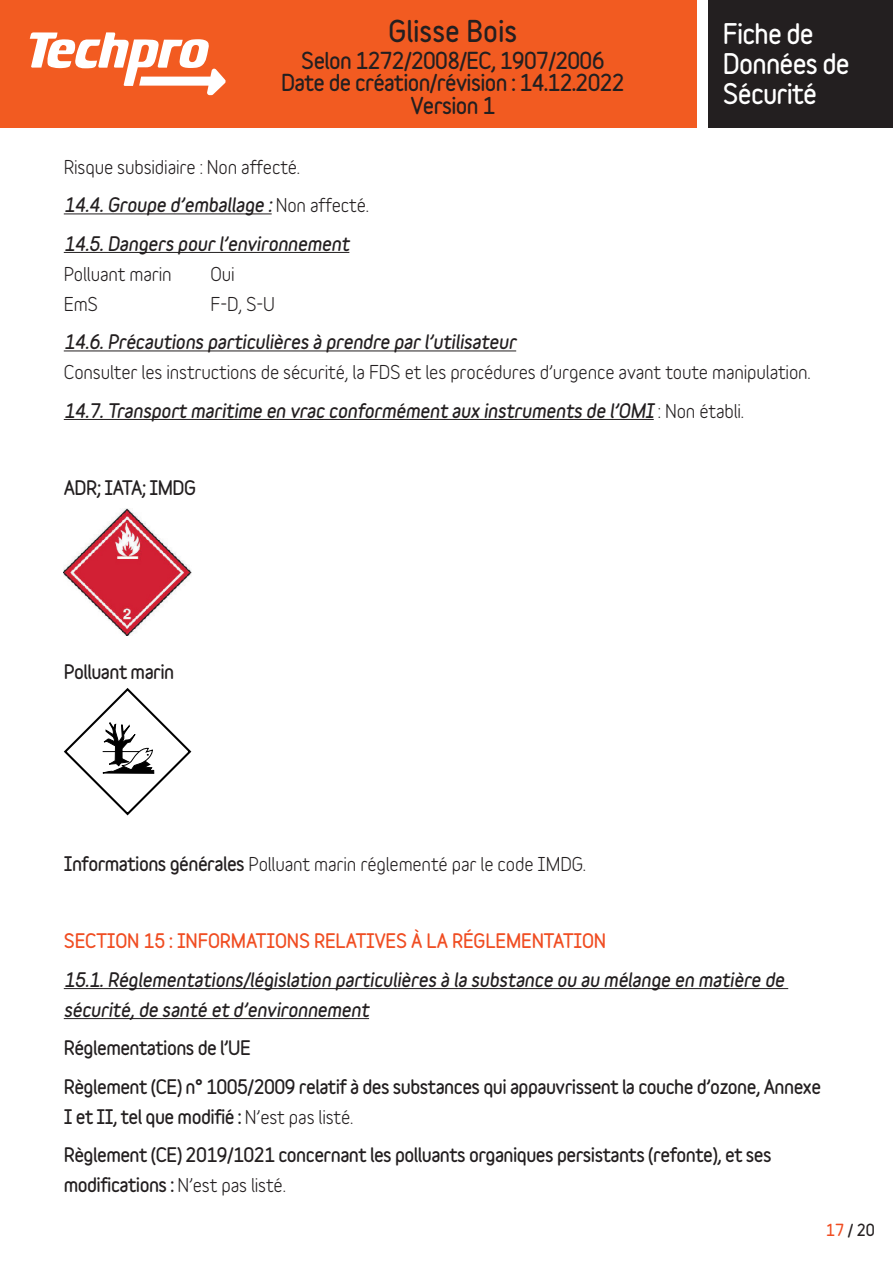
<style>
.page{position:relative;width:893px;height:1263px;background:#fff}
.page>*{position:absolute;margin:0;border:0;box-sizing:border-box;transform-origin:0 0}
.t1{font:900 27px "Variable";color:#231f20}
.t2{font:900 25.5px/30px "Variable";letter-spacing:-.03em;color:#fff}
.t3{font:900 21px/22.5px "Variable";letter-spacing:-.03em;color:#231f20;text-align:center}
.TEXTE_COURANT{font:900 18px/30px "Variable";letter-spacing:-.03em;color:#231f20}
.TEXTE_COURANT-2{font:italic 900 18px/30px "Variable";letter-spacing:-.01em;color:#231f20}
.TEXTE_COURANT-3{font:700 18px/30px "Variable";letter-spacing:-.01em;color:#231f20}
.TEXTE_COURANT-4{font:900 18px "Variable";letter-spacing:-.01em;color:#f04d22}
.t4{font:900 15px "Variable";color:#231f20}
.s1{font-weight:700;font-style:normal}
.s2{font-weight:900;font-style:italic}
.s3{font-weight:900}
.s4{font-weight:700}
.s5{color:#f04d22}
</style>
<div class="page">
<div style="left:0;top:0;width:723px;height:128px;background:#f25b21"></div>
<div style="left:702px;top:0;width:191px;height:128px;background:#231f20"></div>
<div style="left:697px;top:0;width:11px;height:128px;background:#fff"></div>
<svg style="left:30px;top:32px;width:196px;height:63px"></svg>
<hr style="left:64px;top:213px;width:208px;height:1px;background:#231f20">
<hr style="left:64px;top:252px;width:285px;height:1px;background:#231f20">
<hr style="left:64px;top:350px;width:452px;height:1px;background:#231f20">
<hr style="left:64px;top:419px;width:590px;height:1px;background:#231f20">
<hr style="left:64px;top:988px;width:724px;height:1px;background:#231f20">
<hr style="left:64px;top:1018px;width:305px;height:1px;background:#231f20">
<svg style="left:64px;top:688px;width:127px;height:127px"></svg>
<img style="left:64px;top:508px;width:127px;height:128px">
<h1 class="t1" style="left:388px;top:13px;width:130px">Glisse Bois</h1>
<p class="t3" style="left:281px;top:49px;width:345px">Selon 1272/2008/EC, 1907/2006<br>Date de création/révision : 14.12.2022<br>Version 1</p>
<p class="TEXTE_COURANT-3" style="left:64px;top:151px;width:238px">Risque subsidiaire : Non affecté.</p>
<p class="TEXTE_COURANT-2" style="left:64px;top:190px;width:307px">14.4. Groupe d’emballage : <span class="s1">Non affecté.</span></p>
<p class="TEXTE_COURANT-2" style="left:64px;top:228px;width:287px">14.5. Dangers pour l’environnement<br><span class="s1">Polluant marin</span></p>
<p class="TEXTE_COURANT-3" style="left:211px;top:258px;width:26px">Oui</p>
<h2 class="t2" style="left:723px;top:19px;width:128px">Fiche de<br>Données de<br>Sécurité</h2>
<p class="TEXTE_COURANT-3" style="left:64px;top:288px;width:36px">EmS</p>
<p class="TEXTE_COURANT-3" style="left:211px;top:288px;width:66px">F-D, S-U</p>
<p class="TEXTE_COURANT-3" style="left:64px;top:327px;width:749px"><span class="s2">14.6. Précautions particulières à prendre par l’utilisateur<br></span>Consulter les instructions de sécurité, la FDS et les procédures d’urgence avant toute manipulation.</p>
<p class="TEXTE_COURANT-2" style="left:64px;top:395px;width:682px">14.7. Transport maritime en vrac conformément aux instruments de l’OMI <span class="s1">: Non établi.</span></p>
<p class="TEXTE_COURANT" style="left:64px;top:472px;width:134px">ADR; IATA; IMDG</p>
<p class="TEXTE_COURANT" style="left:64px;top:656px;width:112px">Polluant marin</p>
<p class="TEXTE_COURANT-3" style="left:64px;top:849px;width:524px"><span class="s3">Informations générales</span> Polluant marin réglementé par le code IMDG.</p>
<p class="TEXTE_COURANT-4" style="left:64px;top:929px;width:544px">SECTION 15 : INFORMATIONS RELATIVES À LA RÉGLEMENTATION</p>
<p class="TEXTE_COURANT-2" style="left:64px;top:964px;width:722px">15.1. Réglementations/législation particulières à la substance ou au mélange en matière de sécurité, de santé et d’environnement</p>
<p class="TEXTE_COURANT" style="left:64px;top:1033px;width:188px">Réglementations de l’UE</p>
<p class="TEXTE_COURANT" style="left:64px;top:1071px;width:759px">Règlement (CE) n° 1005/2009 relatif à des substances qui appauvrissent la couche d’ozone, Annexe<br>I et II, tel que modifié : <span class="s4">N’est pas listé.</span></p>
<p class="TEXTE_COURANT" style="left:64px;top:1140px;width:709px">Règlement (CE) 2019/1021 concernant les polluants organiques persistants (refonte), et ses modifications : <span class="s4">N’est pas listé.</span></p>
<p class="t4" style="left:826px;top:1220px;width:51px"><span class="s5">17</span> / 20</p>
</div>
